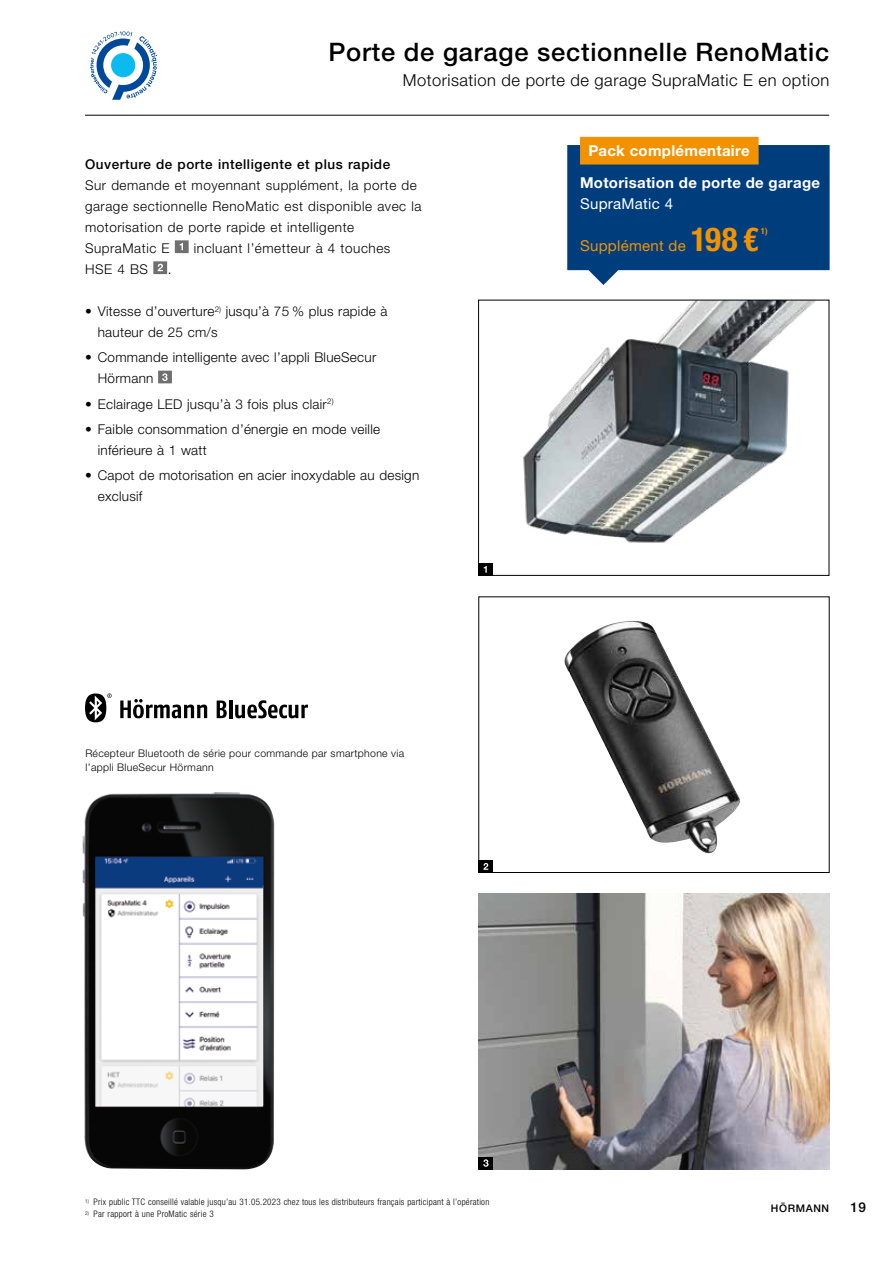
<style>
.page{position:relative;width:893px;height:1263px;background:#fff}
.page>*{position:absolute;margin:0;border:0;box-sizing:border-box;transform-origin:0 0}
.t1{font:500 25.5px "Hoermann Helvetica Neue";letter-spacing:.03em;color:#000}
.t2{font:300 16.5px "Hoermann Helvetica Neue";letter-spacing:.03em;color:#000}
.t3{font:700 15px/32px "Hoermann Helvetica Neue";letter-spacing:.02em;color:#fff}
.t4{font:15px "Hoermann Helvetica Neue Rm";letter-spacing:.02em;color:#f39200}
.t5{font:15px "Hoermann Helvetica Neue Rm";letter-spacing:.02em;color:#fff}
.t6{font:300 13.5px/21px "Hoermann Helvetica Neue";letter-spacing:.02em;color:#000}
.t7{font:300 13.5px/21px "Hoermann Helvetica Neue";letter-spacing:.04em;color:#000}
.t8{font:500 13.5px "Hoermann Helvetica Neue";letter-spacing:.04em;color:#000}
.t9{font:300 10.5px/13.5px "Hoermann Helvetica Neue";letter-spacing:.03em;color:#000}
.t10{font:500 10.5px "Hoermann Helvetica Neue";letter-spacing:.06em;color:#000}
.t11{font:300 condensed 9px "Hoermann Helvetica Neue";letter-spacing:.03em;color:#000}
.t12{font:700 condensed 8.7px "Hoermann Helvetica Neue";color:#f39200}
.s1{font-family:"Hoermann Helvetica Neue";font-weight:700;font-stretch:condensed;font-size:33px}
</style>
<div class="page">
<img style="left:479px;top:894px;width:350px;height:275px">
<img style="left:523px;top:302px;width:292px;height:241px">
<div style="left:478px;top:300px;width:351px;height:276px;border:1px solid #000"></div>
<img style="left:564px;top:621px;width:177px;height:233px">
<img style="left:82px;top:792px;width:192px;height:378px">
<svg style="left:90px;top:31px;width:67px;height:69px"></svg>
<svg style="left:175px;top:240px;width:14px;height:13px"></svg>
<svg style="left:153px;top:261px;width:14px;height:13px"></svg>
<svg style="left:158px;top:371px;width:14px;height:12px"></svg>
<svg style="left:567px;top:137px;width:263px;height:148px;background:#3b5d7b"></svg>
<svg style="left:120px;top:699px;width:87px;height:19px"></svg>
<svg style="left:217px;top:700px;width:10px;height:18px"></svg>
<hr style="left:229px;top:700px;width:3px;height:18px;background:#000">
<svg style="left:235px;top:700px;width:73px;height:18px"></svg>
<svg style="left:85px;top:693px;width:27px;height:29px"></svg>
<div style="left:479px;top:1157px;width:14px;height:12px;background:#000"></div>
<svg style="left:483px;top:1159px;width:6px;height:8px"></svg>
<div style="left:478px;top:563px;width:15px;height:13px;background:#000"></div>
<svg style="left:484px;top:566px;width:3px;height:7px"></svg>
<div style="left:479px;top:860px;width:14px;height:13px;background:#000"></div>
<svg style="left:483px;top:863px;width:5px;height:7px"></svg>
<hr style="left:85px;top:115px;width:744px;height:1px;background:#000">
<h1 class="t1" style="left:328px;top:34px;width:502px">Porte de garage sectionnelle RenoMatic</h1>
<p class="t2" style="left:403px;top:69px;width:428px">Motorisation de porte de garage SupraMatic E en option</p>
<p class="t8" style="left:85px;top:155px;width:307px">Ouverture de porte intelligente et plus rapide</p>
<p class="t7" style="left:85px;top:174px;width:338px">Sur demande et moyennant supplément, la porte de garage sectionnelle RenoMatic est disponible avec la motorisation de porte rapide et intelligente SupraMatic E</p>
<p class="t7" style="left:194px;top:237px;width:198px">incluant l’émetteur à 4 touches</p>
<p class="t6" style="left:85px;top:258px;width:65px">HSE 4 BS</p>
<p class="t6" style="left:168px;top:258px;width:5px">.</p>
<p class="t6" style="left:98px;top:300px;width:291px;text-indent:-13px">• Vitesse d’ouverture<sup>2)</sup> jusqu’à 75 % plus rapide à hauteur de 25 cm/s</p>
<p class="t6" style="left:98px;top:346px;width:280px;text-indent:-13px">• Commande intelligente avec l’appli BlueSecur<br>Hörmann</p>
<p class="t6" style="left:85px;top:392px;width:250px">• Eclairage LED jusqu’à 3 fois plus clair<sup>2)</sup></p>
<p class="t6" style="left:98px;top:418px;width:284px;text-indent:-13px">• Faible consommation d’énergie en mode veille inférieure à 1 watt</p>
<p class="t6" style="left:98px;top:464px;width:323px;text-indent:-13px">• Capot de motorisation en acier inoxydable au design exclusif</p>
<p class="t9" style="left:85px;top:746px;width:320px">Récepteur Bluetooth de série pour commande par smartphone via l’appli BlueSecur Hörmann</p>
<p class="t3" style="left:580px;top:134px;width:242px;text-indent:9px">Pack complémentaire<br>Motorisation de porte de garage</p>
<p class="t5" style="left:580px;top:193px;width:95px">SupraMatic 4</p>
<p class="t4" style="left:580px;top:235px;width:180px">Supplément de <span class="s1">198 €</span></p>
<p class="t12" style="left:761px;top:225px;width:8px">1)</p>
<p class="t11" style="left:85px;top:1195px;width:406px"><sup>1)</sup> Prix public TTC conseillé valable jusqu’au 31.05.2023 chez tous les distributeurs français participant à l’opération</p>
<p class="t11" style="left:85px;top:1207px;width:130px"><sup>2)</sup> Par rapport à une ProMatic série 3</p>
<p class="t10" style="left:771px;top:1201px;width:60px">HÖRMANN</p>
<p class="t8" style="left:850px;top:1198px;width:17px">19</p>
</div>
